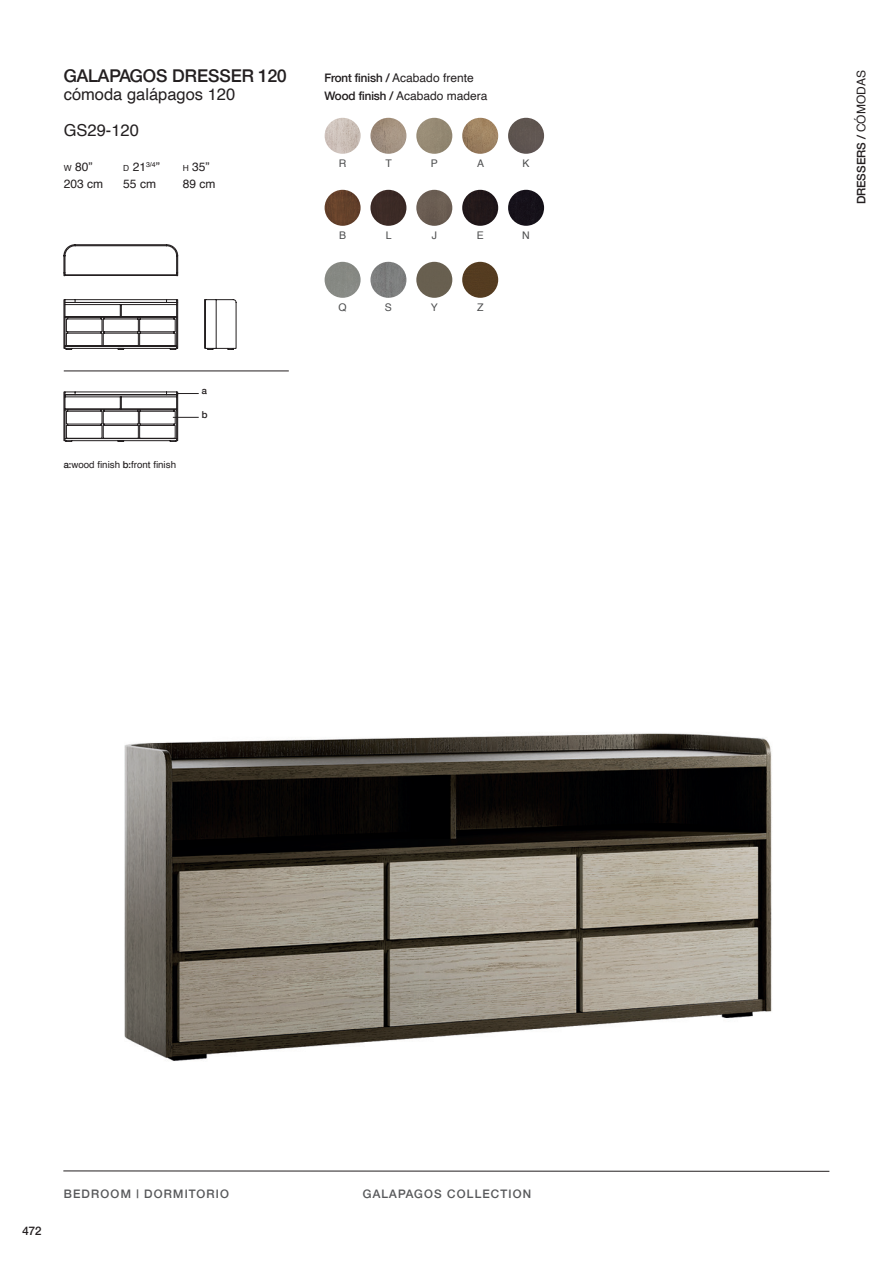
<style>
.page{position:relative;width:893px;height:1263px;background:#fff}
.page>*{position:absolute;margin:0;border:0;box-sizing:border-box;transform-origin:0 0}
.t1{font:500 18px "Helvetica";color:#231f20}
.t2{font:16.5px/36px "Helvetica";color:#231f20}
.t3{font:12px/16.5px "Helvetica";color:#231f20}
.t4{font:500 12px "Helvetica";letter-spacing:.1em;color:#57585a}
.t5{font:500 12px "Helvetica";color:#231f20}
.t6{font:10.5px "Helvetica";color:#4b4c4d}
.t7{font:9.75px "Helvetica";color:#231f20}
.t8{font:500 9.75px "Helvetica";color:#231f20}
.s1{font-size:8.4px}
.s2{font-weight:500}
.s3{font-weight:400}
</style>
<div class="page">
<hr style="left:63px;top:1170px;width:766px;height:2px;background:#231f20">
<img style="left:124px;top:733px;width:648px;height:328px">
<svg style="left:64px;top:245px;width:172px;height:105px"></svg>
<hr style="left:64px;top:371px;width:225px;height:1px;background:#231f20">
<svg style="left:64px;top:391px;width:135px;height:51px"></svg>
<img style="left:462px;top:190px;width:36px;height:36px;border-radius:18px">
<img style="left:416px;top:262px;width:36px;height:36px;border-radius:18px">
<img style="left:508px;top:118px;width:36px;height:36px;border-radius:18px">
<img style="left:325px;top:118px;width:36px;height:36px;border-radius:18px">
<img style="left:325px;top:262px;width:36px;height:36px;border-radius:18px">
<img style="left:416px;top:118px;width:36px;height:36px;border-radius:18px">
<img style="left:370px;top:190px;width:36px;height:36px;border-radius:18px">
<img style="left:416px;top:190px;width:36px;height:36px;border-radius:18px">
<img style="left:370px;top:262px;width:36px;height:36px;border-radius:18px">
<img style="left:462px;top:118px;width:36px;height:36px;border-radius:18px">
<img style="left:325px;top:190px;width:36px;height:36px;border-radius:18px">
<img style="left:508px;top:190px;width:36px;height:36px;border-radius:18px">
<img style="left:462px;top:262px;width:36px;height:36px;border-radius:18px">
<img style="left:370px;top:118px;width:36px;height:36px;border-radius:18px">
<h1 class="t1" style="left:64px;top:65px;width:224px">GALAPAGOS DRESSER 120</h1>
<h2 class="t2" style="left:64px;top:78px;width:173px">cómoda galápagos 120<br>GS29-120</h2>
<p class="t3" style="left:64px;top:160px;width:41px"><span class="s1">w</span> 80”<br>203 cm</p>
<p class="t3" style="left:123px;top:160px;width:38px"><span class="s1">d</span> 21<sup>3/4</sup>”<br>55 cm</p>
<p class="t3" style="left:183px;top:160px;width:34px"><span class="s1">h</span> 35”<br>89 cm</p>
<p class="t7" style="left:64px;top:457px;width:114px"><span class="s2">a:</span>wood finish <span class="s2">b:</span>front finish</p>
<p class="t8" style="left:202px;top:385px;width:7px">a</p>
<p class="t8" style="left:202px;top:409px;width:7px">b</p>
<p class="t3" style="left:325px;top:70px;width:151px"><span class="s2">Front finish /</span> Acabado frente</p>
<p class="t3" style="left:325px;top:88px;width:165px"><span class="s2">Wood finish /</span> Acabado madera</p>
<p class="t6" style="left:339px;top:159px;width:9px">R</p>
<p class="t6" style="left:523px;top:159px;width:9px">K</p>
<p class="t6" style="left:385px;top:159px;width:8px">T</p>
<p class="t6" style="left:431px;top:159px;width:9px">P</p>
<p class="t6" style="left:477px;top:159px;width:9px">A</p>
<p class="t6" style="left:339px;top:231px;width:9px">B</p>
<p class="t6" style="left:338px;top:303px;width:10px">Q</p>
<p class="t6" style="left:386px;top:231px;width:7px">L</p>
<p class="t6" style="left:432px;top:231px;width:7px">J</p>
<p class="t6" style="left:385px;top:303px;width:9px">S</p>
<p class="t6" style="left:431px;top:303px;width:9px">Y</p>
<p class="t6" style="left:477px;top:231px;width:9px">E</p>
<p class="t6" style="left:477px;top:303px;width:8px">Z</p>
<p class="t6" style="left:522px;top:231px;width:9px">N</p>
<p class="t5" style="left:23px;top:1224px;width:20px">472</p>
<p class="t4" style="left:64px;top:1187px;width:167px">BEDROOM | DORMITORIO</p>
<p class="t4" style="left:363px;top:1187px;width:170px">GALAPAGOS COLLECTION</p>
<p class="t5" style="left:854px;top:204px;width:136px;rotate:-90deg">DRESSERS / <span class="s3">CÓMODAS</span></p>
</div>
